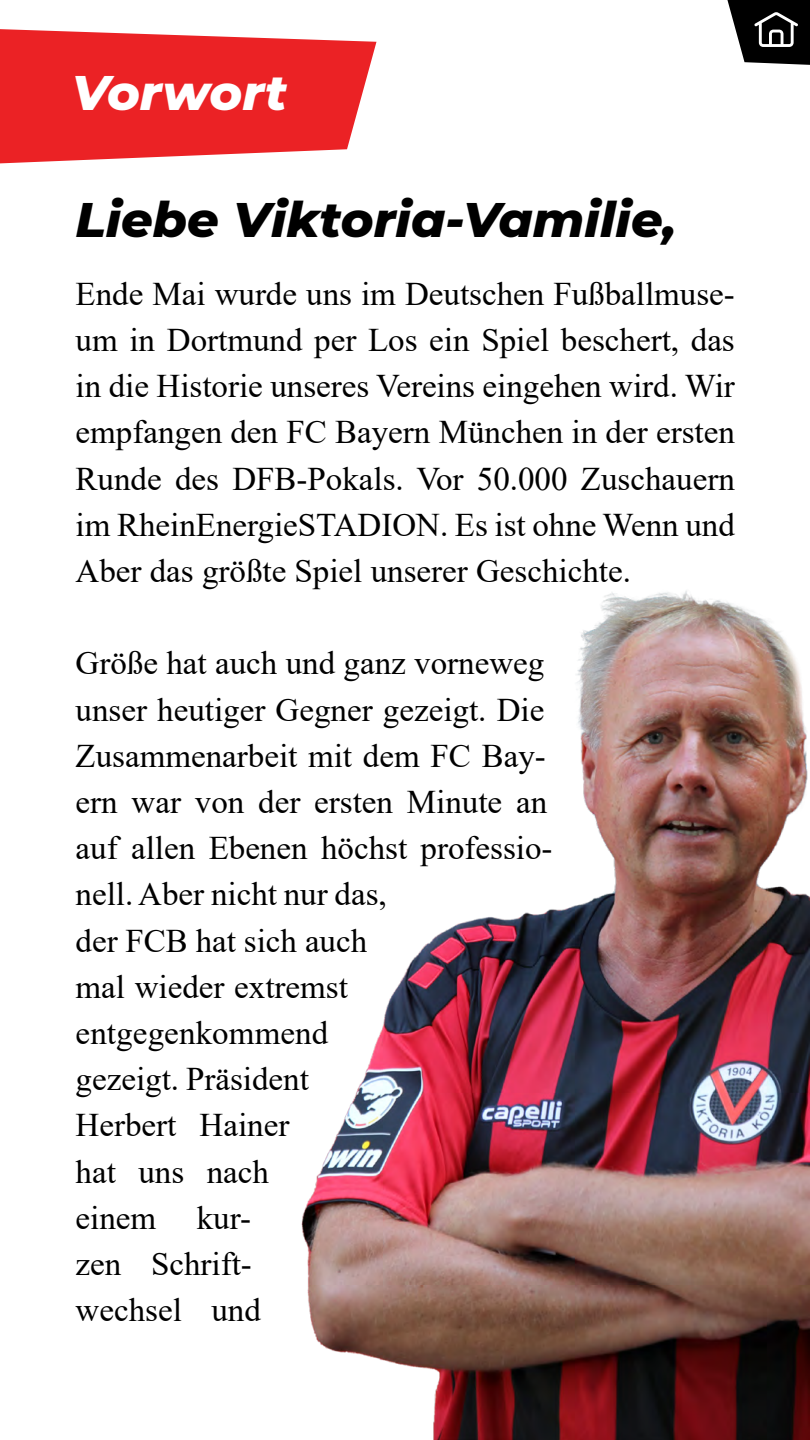
<style>
.page{position:relative;width:810px;height:1440px;background:#fff}
.page>*{position:absolute;margin:0;border:0;box-sizing:border-box;transform-origin:0 0}
.t1{font:italic 800 49.5px "Montserrat";color:#000}
.t2{font:italic 800 49.5px "Montserrat";color:#fff}
.t3{font:33px/46.2px "Times New Roman";color:#000;text-align:justify}
</style>
<div class="page">
<svg style="left:727px;top:0;width:83px;height:65px"></svg>
<img style="left:301px;top:590px;width:509px;height:850px">
<svg style="left:0;top:29px;width:376px;height:134px;background:#ed3e41"></svg>
<h1 class="t2" style="left:72px;top:56px;width:217px">Vorwort</h1>
<h1 class="t1" style="left:76px;top:183px;width:603px">Liebe Viktoria-Vamilie,</h1>
<p class="t3" style="left:76px;top:270px;width:661px">Ende Mai wurde uns im Deutschen Fußballmuse&shy;um in Dortmund per Los ein Spiel beschert, das in die Historie unseres Vereins eingehen wird. Wir empfangen den FC Bayern München in der ersten Runde des DFB-Pokals. Vor 50.000 Zuschauern im RheinEnergieSTADION. Es ist ohne Wenn und Aber das größte Spiel unserer Geschichte.</p>
<p class="t3" style="left:76px;top:639px;width:478px;text-align:left">Größe hat auch und ganz vorneweg unser heutiger Gegner gezeigt. Die<br>Zusammenarbeit mit dem FC Bay&shy;ern war von der ersten Minute an auf allen Ebenen höchst professio&shy;nell. Aber nicht nur das,<br>der FCB hat sich auch<br>mal wieder extremst entgegenkommend<br>gezeigt. Präsident<br>Herbert Hainer<br>hat uns nach<br>einem kur-<br>zen Schrift-<br>wechsel und</p>
</div>
